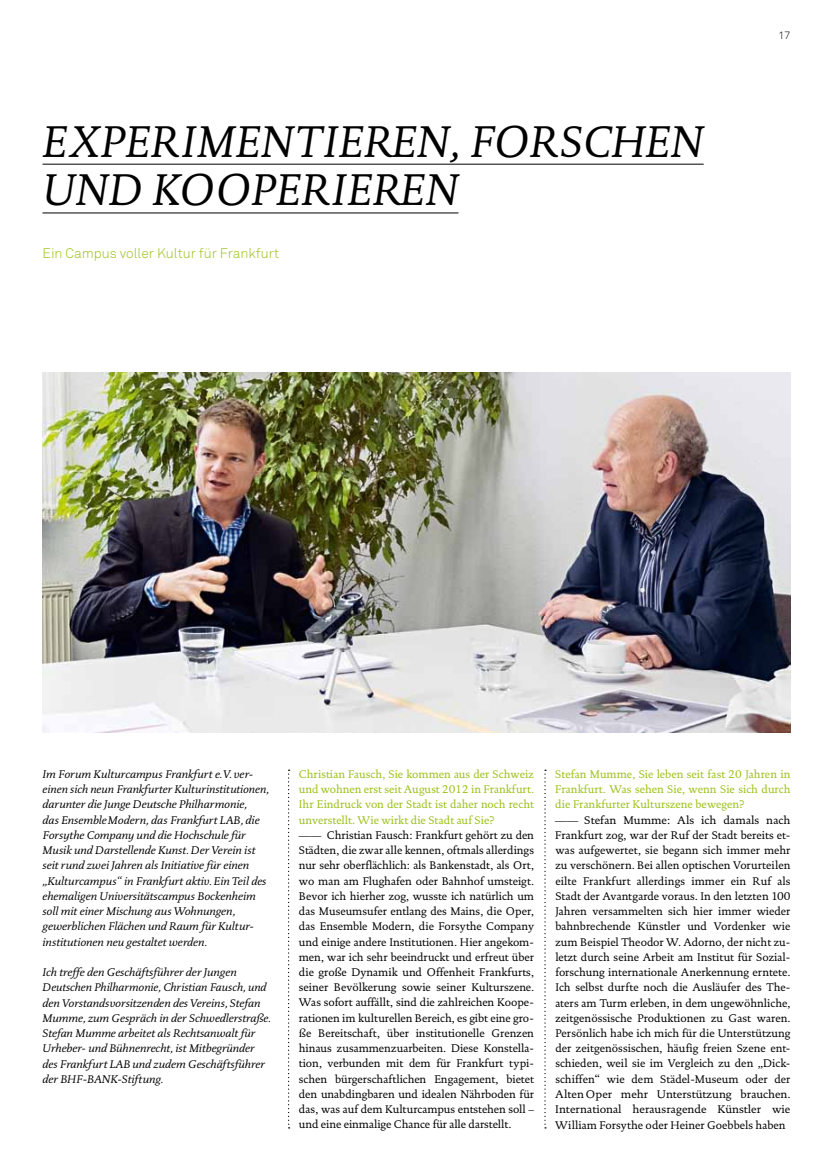
<style>
.page{position:relative;width:833px;height:1170px;background:#fff}
.page>*{position:absolute;margin:0;border:0;box-sizing:border-box;transform-origin:0 0}
.t1{font:italic 45px "DTL Documenta T";color:#000;scale:.96 1}
.t2{font:300 13.75px "Akkurat";color:#9bc017}
.t3{font:11.25px/15.2px "DTL Documenta T";color:#000}
.t4{font:italic 11.25px/15.2px "DTL Documenta T";letter-spacing:-.005em;color:#000}
.t5{font:11.25px/15.2px "DTL Documenta T";color:#9bc017;text-align:justify}
.t6{font:300 10.62px "Akkurat";color:#000}
</style>
<div class="page">
<hr style="left:43px;top:164px;width:660px;height:1px;background:#000">
<hr style="left:43px;top:212px;width:415px;height:1px;background:#000">
<img style="left:43px;top:372px;width:747px;height:360px">
<svg style="left:288px;top:769px;width:2px;height:359px"></svg>
<svg style="left:544px;top:769px;width:2px;height:359px"></svg>
<h1 class="t1" style="left:43px;top:114px;width:30px">EXPER</h1>
<h1 class="t1" style="left:181px;top:114px;width:195px">IMEN TIEREN</h1>
<h1 class="t1" style="left:450px;top:114px;width:50px">, FORS</h1>
<h1 class="t1" style="left:583px;top:114px;width:97px">CHEN</h1>
<h1 class="t1" style="left:43px;top:163px;width:146px">UND KOOPER</h1>
<h1 class="t1" style="left:332px;top:163px;width:47px">IEREN</h1>
<p class="t2" style="left:43px;top:244px;width:238px">Ein Campus voller Kultur für Frankfurt</p>
<p class="t6" style="left:778px;top:29px;width:14px">17</p>
<p class="t4" style="left:43px;top:766px;width:228px">Im Forum Kulturcampus Frankfurt e.V. ver&shy;einen sich neun Frankfurter Kulturinstitutionen, darunter die Junge Deutsche Philharmonie,<br>das EnsembleModern, das Frankfurt LAB, die Forsythe Company und die Hochschule für Musik und Darstellende Kunst. Der Verein ist seit rund zwei Jahren als Initiative für einen „Kulturcampus“ in Frankfurt aktiv. Ein Teil des ehemaligen Universitätscampus Bockenheim soll mit einer Mischung aus Wohnungen, gewerblichen Flächen und Raum für Kultur&shy;institutionen neu gestaltet werden.</p>
<p class="t4" style="left:43px;top:964px;width:230px">Ich treffe den Geschäftsführer der Jungen Deutschen Philharmonie, Christian Fausch, und den Vorstandsvorsitzenden des Vereins, Stefan Mumme, zum Gespräch in der Schwedlerstraße.<br>Stefan Mumme arbeitet als Rechtsanwalt für Urheber- und Bühnenrecht, ist Mitbegründer des Frankfurt LAB und zudem Geschäftsführer der BHF-BANK-S</p>
<p class="t4" style="left:128px;top:1070px;width:37px">tiftung.</p>
<p class="t5" style="left:299px;top:766px;width:237px">Christian Fausch, Sie kommen aus der Schweiz und wohnen erst seit August 2012 in Frankfurt.<br>Ihr Eindruck von der Stadt ist daher noch recht unverstellt. Wie wirkt die Stadt auf Sie?</p>
<p class="t3" style="left:299px;top:827px;width:237px">—— Christian Fausch: Frankfurt gehört zu den Städten, die zwar alle kennen, oftmals allerdings nur sehr oberflächlich: als Bankenstadt, als Ort, wo man am Flughafen oder Bahnhof umsteigt.<br>Bevor ich hierher zog, wusste ich natürlich um das Museumsufer entlang des Mains, die Oper, das Ensemble Modern, die Forsythe Company und einige andere Institutionen. Hier angekom&shy;men, war ich sehr beeindruckt und erfreut über die große Dynamik und Offenheit Frankfurts, seiner Bevölkerung sowie seiner Kulturszene.<br>Was sofort auffällt, sind die zahlreichen Koope&shy;rationen im kulturellen Bereich, es gibt eine gro&shy;ße Bereitschaft, über institutionelle Grenzen hinaus zusammenzuarbeiten. Diese Konstella&shy;tion, verbunden mit dem für Frankfurt typi&shy;schen bürgerschaftlichen Engagement, bietet den unabdingbaren und idealen Nährboden für das, was auf dem Kulturcampus entstehen soll – und eine einmalige Chance für alle darstellt.</p>
<p class="t5" style="left:555px;top:766px;width:237px">Stefan Mumme, Sie leben seit fast 20 Jahren in Frankfurt. Was sehen Sie, wenn Sie sich durch die Frankfurter Kulturszene bewegen?</p>
<p class="t3" style="left:555px;top:812px;width:237px">—— Stefan Mumme: Als ich damals nach Frankfurt zog, war der Ruf der Stadt bereits et&shy;was aufgewertet, sie begann sich immer mehr zu verschönern. Bei allen optischen Vorurteilen eilte Frankfurt allerdings immer ein Ruf als Stadt der Avantgarde voraus. In den letzten 100<br>Jahren versammelten sich hier immer wieder bahnbrechende Künstler und Vordenker wie zum Beispiel Theodor W. Adorno, der nicht zu&shy;letzt durch seine Arbeit am Institut für Sozial&shy;forschung internationale Anerkennung erntete.<br>Ich selbst durfte noch die Ausläufer des The&shy;aters am Turm erleben, in dem ungewöhnliche, zeitgenössische Produktionen zu Gast waren.<br>Persönlich habe ich mich für die Unterstützung der zeitgenössischen, häufig freien Szene ent&shy;schieden, weil sie im Vergleich zu den „Dick&shy;schiffen“ wie dem Städel-Museum oder der AltenOper mehr Unterstützung brauchen.<br>International herausragende Künstler wie William Forsythe oder Heiner Goebbels haben</p>
</div>
